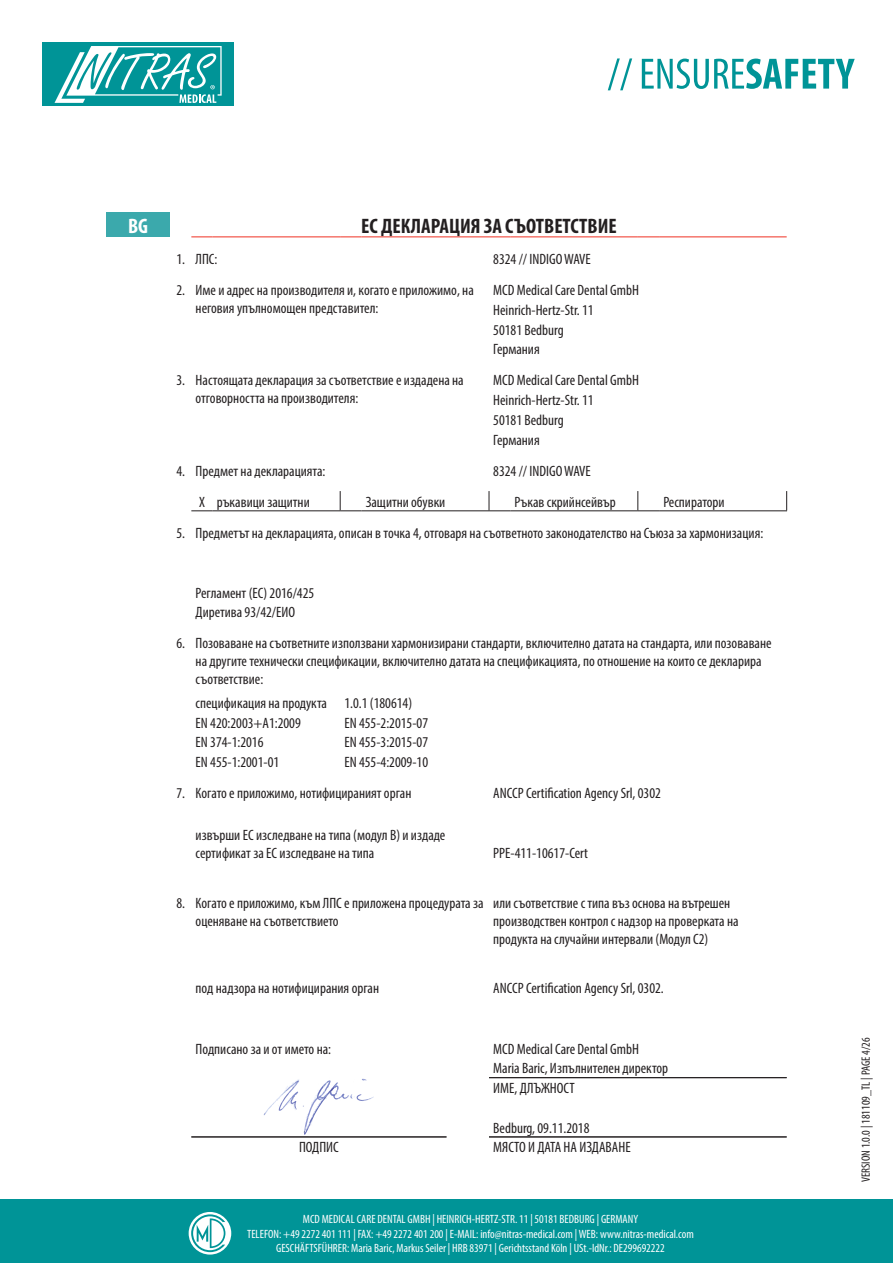
<style>
.page{position:relative;width:893px;height:1263px;background:#fff}
.page>*{position:absolute;margin:0;border:0;box-sizing:border-box;transform-origin:0 0}
.t1{font:700 condensed 21px "Myriad Pro";color:#231f20}
.t2{font:700 condensed 21px "Myriad Pro";color:#fff}
.t3{font:condensed 15px/18px "Myriad Pro";color:#231f20}
.t4{font:condensed 12px/14.4px "Myriad Pro";color:#fff;text-align:center}
.t5{font:condensed 12px "Myriad Pro";color:#231f20}
</style>
<div class="page">
<svg style="left:264px;top:1078px;width:110px;height:57px"></svg>
<div style="left:0;top:1199px;width:893px;height:64px;background:#009497"></div>
<svg style="left:608px;top:58px;width:247px;height:32px"></svg>
<svg style="left:189px;top:1212px;width:42px;height:42px"></svg>
<div style="left:43px;top:43px;width:191px;height:63px;background:#009497"></div>
<svg style="left:55px;top:46px;width:167px;height:57px"></svg>
<div style="left:106px;top:213px;width:64px;height:24px;background:#3ba9ac"></div>
<svg style="left:191px;top:236px;width:22px;height:1px"></svg>
<hr style="left:213px;top:236px;width:127px;height:1px;background:#ef3122">
<svg style="left:340px;top:236px;width:21px;height:1px"></svg>
<hr style="left:361px;top:236px;width:128px;height:1px;background:#ef3122">
<svg style="left:489px;top:236px;width:21px;height:1px"></svg>
<hr style="left:510px;top:236px;width:128px;height:1px;background:#ef3122">
<svg style="left:638px;top:236px;width:21px;height:1px"></svg>
<hr style="left:659px;top:236px;width:128px;height:1px;background:#ef3122">
<svg style="left:489px;top:491px;width:21px;height:20px"></svg>
<hr style="left:510px;top:510px;width:128px;height:1px;background:#231f20">
<svg style="left:637px;top:491px;width:22px;height:20px"></svg>
<hr style="left:659px;top:510px;width:128px;height:1px;background:#231f20">
<svg style="left:786px;top:491px;width:1px;height:19px"></svg>
<svg style="left:191px;top:510px;width:22px;height:1px"></svg>
<hr style="left:213px;top:510px;width:127px;height:1px;background:#231f20">
<svg style="left:340px;top:491px;width:21px;height:20px"></svg>
<hr style="left:361px;top:510px;width:128px;height:1px;background:#231f20">
<hr style="left:191px;top:1136px;width:255px;height:1px;background:#231f20">
<hr style="left:489px;top:1077px;width:298px;height:1px;background:#231f20">
<hr style="left:489px;top:1136px;width:298px;height:1px;background:#231f20">
<p class="t2" style="left:128px;top:212px;width:22px">BG</p>
<p class="t1" style="left:361px;top:212px;width:257px">ЕС ДЕКЛАРАЦИЯ ЗА СЪОТВЕТСТВИЕ</p>
<p class="t3" style="left:176px;top:250px;width:10px">1.</p>
<p class="t3" style="left:196px;top:250px;width:23px">ЛПС:</p>
<p class="t3" style="left:176px;top:281px;width:10px">2.</p>
<p class="t3" style="left:196px;top:281px;width:280px">Име и адрес на производителя и, когато е приложимо, на неговия упълномощен представител:</p>
<p class="t3" style="left:493px;top:340px;width:48px">Германия</p>
<p class="t3" style="left:176px;top:371px;width:10px">3.</p>
<p class="t3" style="left:196px;top:371px;width:270px">Настоящата декларация за съответствие е издадена на отговорността на производителя:</p>
<p class="t3" style="left:493px;top:430px;width:48px">Германия</p>
<p class="t3" style="left:176px;top:461px;width:10px">4.</p>
<p class="t3" style="left:196px;top:461px;width:131px">Предмет на декларацията:</p>
<p class="t3" style="left:217px;top:492px;width:94px">ръкавици защитни</p>
<p class="t3" style="left:366px;top:492px;width:81px">Защитни обувки</p>
<p class="t3" style="left:514px;top:492px;width:103px">Ръкав скрийнсейвър</p>
<p class="t3" style="left:663px;top:492px;width:63px">Респиратори</p>
<p class="t3" style="left:176px;top:524px;width:10px">5.</p>
<p class="t3" style="left:196px;top:524px;width:569px">Предметът на декларацията, описан в точка 4, отговаря на съответното законодателство на Съюза за хармонизация:</p>
<h1 class="t2" style="left:129px;top:212px;width:20px">DE</h1>
<p class="t3" style="left:493px;top:243px;width:147px;line-height:31px">8324 // INDIGO WAVE<br>MCD Medical Care Dental GmbH</p>
<p class="t3" style="left:493px;top:300px;width:102px;line-height:19.8px">Heinrich-Hertz-Str. 11<br>50181 Bedburg</p>
<p class="t3" style="left:493px;top:370px;width:147px;line-height:19.8px">MCD Medical Care Dental GmbH<br>Heinrich-Hertz-Str. 11<br>50181 Bedburg</p>
<p class="t3" style="left:493px;top:461px;width:99px">8324 // INDIGO WAVE</p>
<p class="t3" style="left:199px;top:492px;width:7px">X</p>
<p class="t3" style="left:196px;top:583px;width:120px">Регламент (EC) 2016/425</p>
<p class="t3" style="left:196px;top:603px;width:101px">Диретива 93/42/ЕИО</p>
<p class="t3" style="left:176px;top:634px;width:10px">6.</p>
<p class="t3" style="left:196px;top:634px;width:577px">Позоваване на съответните използвани хармонизирани стандарти, включително датата на стандарта, или позоваване на другите технически спецификации, включително датата на спецификацията, по отношение на които се декларира съответствие:</p>
<p class="t3" style="left:196px;top:694px;width:133px">спецификация на продукта</p>
<p class="t3" style="left:344px;top:694px;width:69px">1.0.1 (180614)</p>
<p class="t3" style="left:196px;top:713px;width:107px">EN 420:2003+A1:2009</p>
<p class="t3" style="left:344px;top:713px;width:85px">EN 455-2:2015-07</p>
<p class="t3" style="left:196px;top:733px;width:69px">EN 374-1:2016</p>
<p class="t3" style="left:344px;top:733px;width:85px">EN 455-3:2015-07</p>
<p class="t3" style="left:196px;top:753px;width:85px">EN 455-1:2001-01</p>
<p class="t3" style="left:344px;top:753px;width:85px">EN 455-4:2009-10</p>
<p class="t3" style="left:493px;top:784px;width:169px">ANCCP Certification Agency Srl, 0302</p>
<p class="t3" style="left:176px;top:784px;width:10px">7.</p>
<p class="t3" style="left:196px;top:784px;width:217px">Когато е приложимо, нотифицираният орган</p>
<p class="t3" style="left:196px;top:825px;width:251px">извърши ЕС изследване на типа (модул B) и издаде сертификат за ЕС изследване на типа</p>
<p class="t3" style="left:176px;top:894px;width:10px">8.</p>
<p class="t3" style="left:196px;top:894px;width:290px">Когато е приложимо, към ЛПС е приложена процедурата за оценяване на съответствието</p>
<p class="t3" style="left:493px;top:894px;width:247px">или съответствие с типа въз основа на вътрешен производствен контрол с надзор на проверката на продукта на случайни интервали (Модул C2)</p>
<p class="t3" style="left:196px;top:979px;width:185px">под надзора на нотифицирания орган</p>
<p class="t3" style="left:493px;top:843px;width:96px">PPE-411-10617-Cert</p>
<p class="t3" style="left:493px;top:979px;width:172px">ANCCP Certification Agency Srl, 0302.</p>
<p class="t3" style="left:196px;top:1039px;width:137px">Подписано за и от името на:</p>
<p class="t3" style="left:493px;top:1039px;width:147px">MCD Medical Care Dental GmbH</p>
<p class="t3" style="left:493px;top:1059px;width:176px">Maria Baric, Изпълнителен директор</p>
<p class="t3" style="left:493px;top:1079px;width:83px">ИМЕ, ДЛЪЖНОСТ</p>
<p class="t3" style="left:493px;top:1118px;width:98px">Bedburg, 09.11.2018</p>
<p class="t3" style="left:299px;top:1138px;width:41px">ПОДПИС</p>
<p class="t3" style="left:493px;top:1138px;width:139px">МЯСТО И ДАТА НА ИЗДАВАНЕ</p>
<p class="t4" style="left:247px;top:1212px;width:448px">MCD MEDICAL CARE DENTAL GMBH | HEINRICH-HERTZ-STR. 11 | 50181 BEDBURG | GERMANY<br>TELEFON: +49 2272 401 111 | FAX: +49 2272 401 200 | E-MAIL: info@nitras-medical.com | WEB: www.nitras-medical.com<br>GESCHÄFTSFÜHRER: Maria Baric, Markus Seiler | HRB 83971 | Gerichtsstand Köln | USt.-IdNr.: DE299692222</p>
<p class="t5" style="left:859px;top:1182px;width:146px;rotate:-90deg">VERSION 1.0.0 | 181109_TL | PAGE 4/26</p>
</div>
